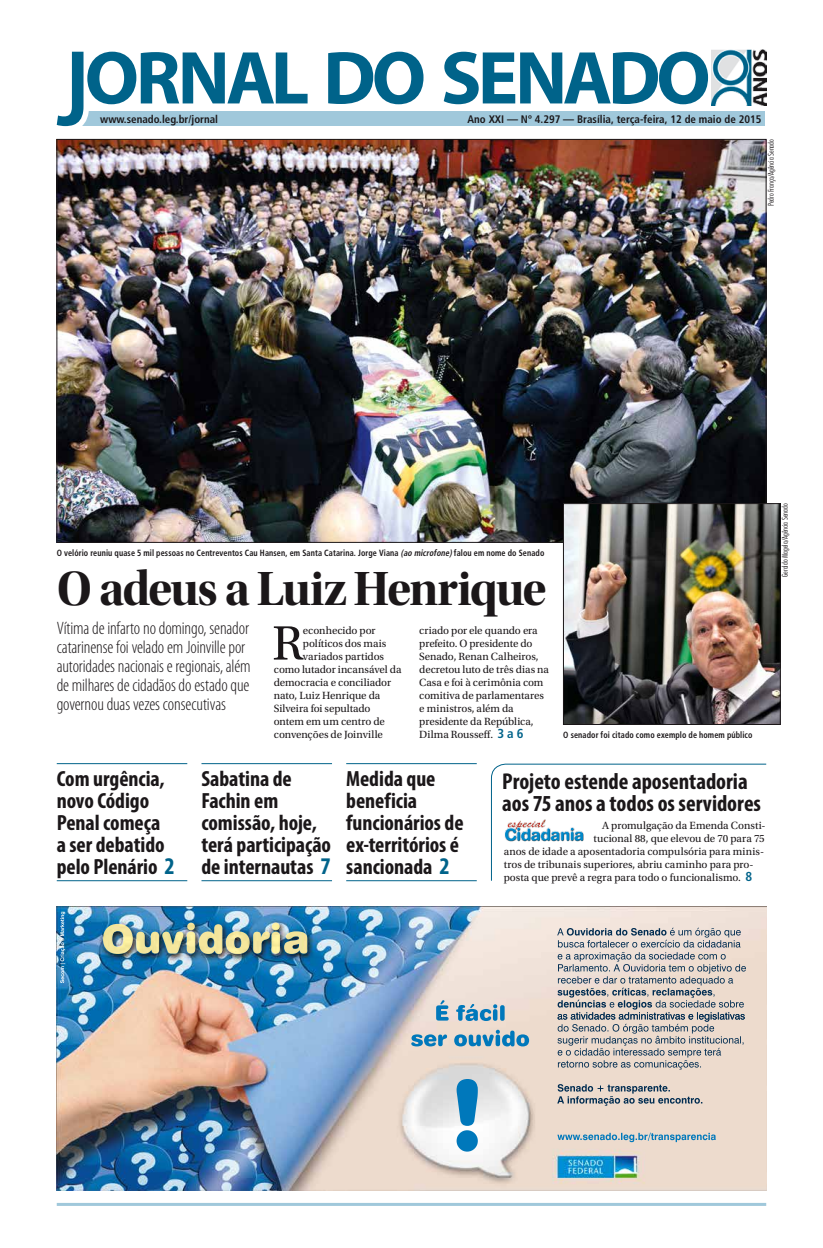
<style>
.page{position:relative;width:823px;height:1248px;background:#fff}
.page>*{position:absolute;margin:0;border:0;box-sizing:border-box;transform-origin:0 0}
.t1{font:50.8px "Utopia Std";color:#1b1719}
.t2{font:50px "Utopia Std Bold Disp";letter-spacing:-.035em;color:#1b1719}
.t3{font:700 condensed 23px/22px "Myriad Pro";color:#1b1719}
.t4{font:700 condensed 22px/22px "Myriad Pro";letter-spacing:-.005em;color:#1b1719}
.t5{font:300 condensed 18px/19px "Myriad Pro";letter-spacing:-.01em;color:#1b1719}
.t6{font:11px/13px "Utopia Std";letter-spacing:-.005em;color:#1b1719}
.t7{font:700 condensed 10.9px "Frutiger";color:#1b1719}
.t8{font:700 condensed 9px "Frutiger";letter-spacing:.015em;color:#1b1719;scale:.9 1}
.t9{font:300 condensed 8px "Futura BT";color:#1b1719}
.s1{font-style:italic}
.s2{font-family:"Frutiger";font-weight:700;font-stretch:condensed;font-size:13px;color:#00638a}
.s3{font-size:24px;color:#00638a}
</style>
<div class="page">
<hr style="left:57px;top:1202px;width:708px;height:3px;background:#a0c8db">
<img style="left:59px;top:141px;width:704px;height:399px">
<div style="left:75px;top:112px;width:689px;height:14px;background:#a0c8db"></div>
<svg style="left:57px;top:52px;width:250px;height:75px"></svg>
<svg style="left:328px;top:52px;width:95px;height:52px"></svg>
<svg style="left:443px;top:52px;width:264px;height:52px"></svg>
<img style="left:711px;top:49px;width:54px;height:57px">
<img style="left:57px;top:906px;width:708px;height:284px">
<img style="left:565px;top:505px;width:213px;height:217px">
<div style="left:563px;top:503px;width:217px;height:221px;border:1px solid #1b1719"></div>
<svg style="left:491px;top:763px;width:275px;height:118px"></svg>
<hr style="left:346px;top:763px;width:130px;height:1px;background:#00638a">
<hr style="left:201px;top:763px;width:131px;height:1px;background:#00638a">
<hr style="left:57px;top:763px;width:130px;height:1px;background:#00638a">
<hr style="left:346px;top:880px;width:130px;height:1px;background:#00638a">
<hr style="left:201px;top:880px;width:131px;height:1px;background:#00638a">
<hr style="left:57px;top:880px;width:130px;height:1px;background:#00638a">
<p class="t7" style="left:100px;top:113px;width:119px">www.senado.leg.br/jornal</p>
<p class="t7" style="left:467px;top:113px;width:295px">Ano XXI — Nº 4.297 — Brasília, terça-feira, 12 de maio de 2015</p>
<p class="t9" style="left:765px;top:206px;width:68px;rotate:-90deg">Pedro França/Agência Senado</p>
<p class="t8" style="left:57px;top:547px;width:543px">O velório reuniu quase 5 mil pessoas no Centreventos Cau Hansen, em Santa Catarina. Jorge Viana <span class="s1">(ao microfone)</span>falou em nome do Senado</p>
<h2 class="t2" style="left:57px;top:560px;width:491px">O adeus a Luiz Henrique</h2>
<h3 class="t5" style="left:57px;top:618px;width:195px">Vítima de infarto no domingo, senador catarinense foi velado em Joinville por autoridades nacionais e regionais, além de milhares de cidadãos do estado que governou duas vezes consecutivas</h3>
<h1 class="t1" style="left:272px;top:615px;width:33px">R</h1>
<p class="t6" style="left:303px;top:623px;width:74px">econhecido por</p>
<p class="t6" style="left:419px;top:623px;width:131px">criado por ele quando era prefeito. O presidente do<br>Senado, Renan Calheiros, decretou luto de três dias na<br>Casa e foi à cerimônia com comitiva de parlamentares e ministros, além da presidente da República,<br>Dilma Rousseff. <span class="s2">3 a 6</span></p>
<p class="t6" style="left:303px;top:636px;width:85px">políticos dos mais</p>
<p class="t6" style="left:303px;top:649px;width:83px">variados partidos</p>
<p class="t6" style="left:274px;top:662px;width:129px">como lutador incansável da</p>
<p class="t6" style="left:274px;top:675px;width:119px">democracia e conciliador</p>
<p class="t6" style="left:274px;top:688px;width:108px">nato, Luiz Henrique da</p>
<p class="t6" style="left:274px;top:701px;width:98px">Silveira foi sepultado</p>
<p class="t6" style="left:274px;top:714px;width:112px">ontem em um centro de</p>
<p class="t6" style="left:274px;top:727px;width:110px">convenções de Joinville</p>
<p class="t8" style="left:563px;top:729px;width:211px">O senador foi citado como exemplo de homem público</p>
<p class="t9" style="left:779px;top:576px;width:75px;rotate:-90deg">Geraldo Magela/Agência Senado</p>
<h3 class="t4" style="left:57px;top:766px;width:119px">Com urgência, novo Código<br>Penal começa a ser debatido pelo Plenário <span class="s3">2</span></h3>
<h3 class="t4" style="left:201px;top:766px;width:131px">Sabatina de<br>Fachin em comissão, hoje, terá participação de internautas <span class="s3">7</span></h3>
<h3 class="t4" style="left:346px;top:766px;width:119px">Medida que beneficia funcionários de ex-territórios é sancionada <span class="s3">2</span></h3>
<h3 class="t3" style="left:502px;top:770px;width:260px">Projeto estende aposentadoria aos 75 anos a todos os servidores</h3>
<p class="t6" style="left:601px;top:818px;width:165px">A promulgação da Emenda Consti-</p>
<p class="t6" style="left:593px;top:831px;width:173px">tucional 88, que elevou de 70 para 75</p>
<p class="t6" style="left:503px;top:844px;width:262px">anos de idade a aposentadoria compulsória para minis-</p>
<p class="t6" style="left:503px;top:857px;width:251px">tros de tribunais superiores, abriu caminho para pro-</p>
<p class="t6" style="left:503px;top:870px;width:250px">posta que prevê a regra para todo o funcionalismo. <span class="s2">8</span></p>
</div>
